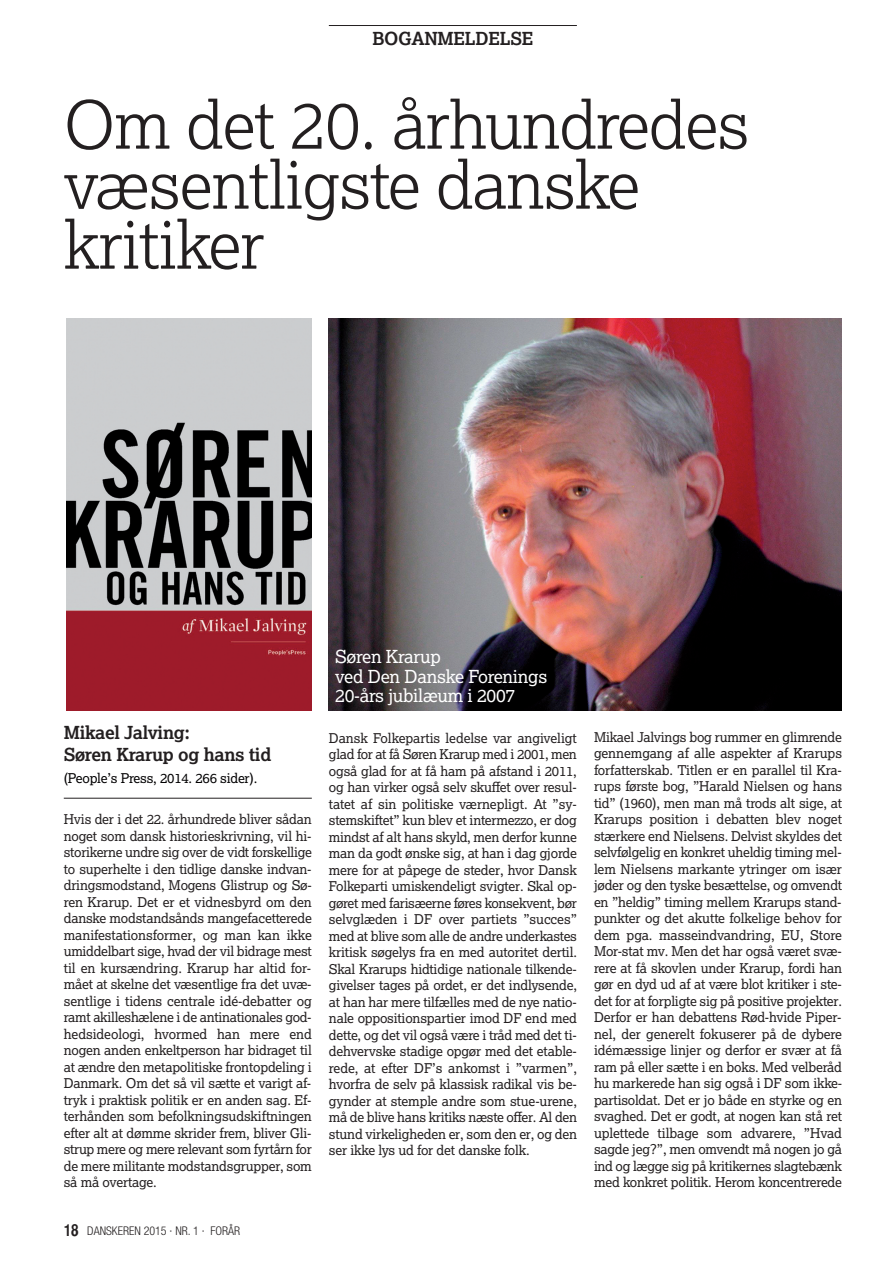
<style>
.page{position:relative;width:893px;height:1263px;background:#fff}
.page>*{position:absolute;margin:0;border:0;box-sizing:border-box;transform-origin:0 0}
.t1{font:300 66px/60px "Lexia";letter-spacing:-.015em;color:#231f20}
.t2{font:18px/19.5px "Lexia";letter-spacing:-.015em;color:#fff}
.t3{font:700 18px/21.6px "Lexia";letter-spacing:-.015em;color:#231f20}
.t4{font:13.5px/16.5px "Lexia";letter-spacing:-.015em;color:#231f20;text-align:justify}
.t5{font:13.5px "Lexia";letter-spacing:-.015em;color:#020102}
.t6{font:300 condensed 12px "Helvetica Neue";color:#231f20}
.s1{font-family:"Helvetica CY Bold";font-weight:400;font-stretch:normal;font-size:16.5px}
</style>
<div class="page">
<hr style="left:329px;top:25px;width:248px;height:1px;background:#231f20">
<hr style="left:64px;top:798px;width:248px;height:1px;background:#231f20">
<img style="left:329px;top:318px;width:513px;height:392px">
<img style="left:66px;top:318px;width:246px;height:392px">
<h2 class="t3" style="left:372px;top:27px;width:163px">BOGANMELDELSE</h2>
<h1 class="t1" style="left:64px;top:93px;width:687px">Om det 20. århundredes væsentligste danske kritiker</h1>
<h2 class="t3" style="left:64px;top:722px;width:209px">Mikael Jalving:<br>Søren Krarup og hans tid</h2>
<p class="t5" style="left:64px;top:769px;width:195px">(People’s Press, 2014. 266 sider).</p>
<p class="t4" style="left:64px;top:811px;width:250px">Hvis der i det 22. århundrede bliver sådan noget som dansk historieskrivning, vil hi&shy;storikerne undre sig over de vidt forskellige to superhelte i den tidlige danske indvan&shy;dringsmodstand, Mogens Glistrup og Sø&shy;ren Krarup. Det er et vidnesbyrd om den danske modstandsånds mangefacetterede manifestationsformer, og man kan ikke umiddelbart sige, hvad der vil bidrage mest til en kursændring. Krarup har altid for&shy;mået at skelne det væsentlige fra det uvæ&shy;sentlige i tidens centrale idé-debatter og ramt akilleshælene i de antinationales god&shy;hedsideologi, hvormed han mere end nogen anden enkeltperson har bidraget til at ændre den metapolitiske frontopdeling i Danmark. Om det så vil sætte et varigt af&shy;tryk i praktisk politik er en anden sag. Ef&shy;terhånden som befolkningsudskiftningen efter alt at dømme skrider frem, bliver Gli&shy;strup mere og mere relevant som fyrtårn for de mere militante modstandsgrupper, som så må overtage.</p>
<p class="t6" style="left:64px;top:1226px;width:178px"><span class="s1">18</span> DANSKEREN 2015 · NR. 1 · FORÅR</p>
<h2 class="t2" style="left:335px;top:646px;width:214px">Søren Krarup<br>ved Den Danske Forenings<br>20-års jubilæum i 2007</h2>
<p class="t4" style="left:329px;top:729px;width:250px">Dansk Folkepartis ledelse var angiveligt glad for at få Søren Krarup med i 2001, men også glad for at få ham på afstand i 2011, og han virker også selv skuffet over resul&shy;tatet af sin politiske værnepligt. At ”sy&shy;stemskiftet” kun blev et intermezzo, er dog mindst af alt hans skyld, men derfor kunne man da godt ønske sig, at han i dag gjorde mere for at påpege de steder, hvor Dansk Folkeparti umiskendeligt svigter. Skal op&shy;gøret med farisæerne føres konsekvent, bør selvglæden i DF over partiets ”succes” med at blive som alle de andre underkastes kritisk søgelys fra en med autoritet dertil.<br>Skal Krarups hidtidige nationale tilkende&shy;givelser tages på ordet, er det indlysende, at han har mere tilfælles med de nye natio&shy;nale oppositionspartier imod DF end med dette, og det vil også være i tråd med det ti&shy;dehvervske stadige opgør med det etable&shy;rede, at efter DF’s ankomst i ”varmen”, hvorfra de selv på klassisk radikal vis be&shy;gynder at stemple andre som stue-urene, må de blive hans kritiks næste offer. Al den stund virkeligheden er, som den er, og den ser ikke lys ud for det danske folk.</p>
<p class="t4" style="left:594px;top:728px;width:250px">Mikael Jalvings bog rummer en glimrende gennemgang af alle aspekter af Krarups forfatterskab. Titlen er en parallel til Kra&shy;rups første bog, ”Harald Nielsen og hans tid” (1960), men man må trods alt sige, at Krarups position i debatten blev noget stærkere end Nielsens. Delvist skyldes det selvfølgelig en konkret uheldig timing mel&shy;lem Nielsens markante ytringer om især jøder og den tyske besættelse, og omvendt en ”heldig” timing mellem Krarups stand&shy;punkter og det akutte folkelige behov for dem pga. masseindvandring, EU, Store Mor-stat mv. Men det har også været svæ&shy;rere at få skovlen under Krarup, fordi han gør en dyd ud af at være blot kritiker i ste&shy;det for at forpligte sig på positive projekter.<br>Derfor er han debattens Rød-hvide Piper&shy;nel, der generelt fokuserer på de dybere idémæssige linjer og derfor er svær at få ram på eller sætte i en boks. Med velberåd hu markerede han sig også i DF som ikke&shy;partisoldat. Det er jo både en styrke og en svaghed. Det er godt, at nogen kan stå ret uplettede tilbage som advarere, ”Hvad sagde jeg?”, men omvendt må nogen jo gå ind og lægge sig på kritikernes slagtebænk med konkret politik. Herom koncentrerede</p>
</div>
